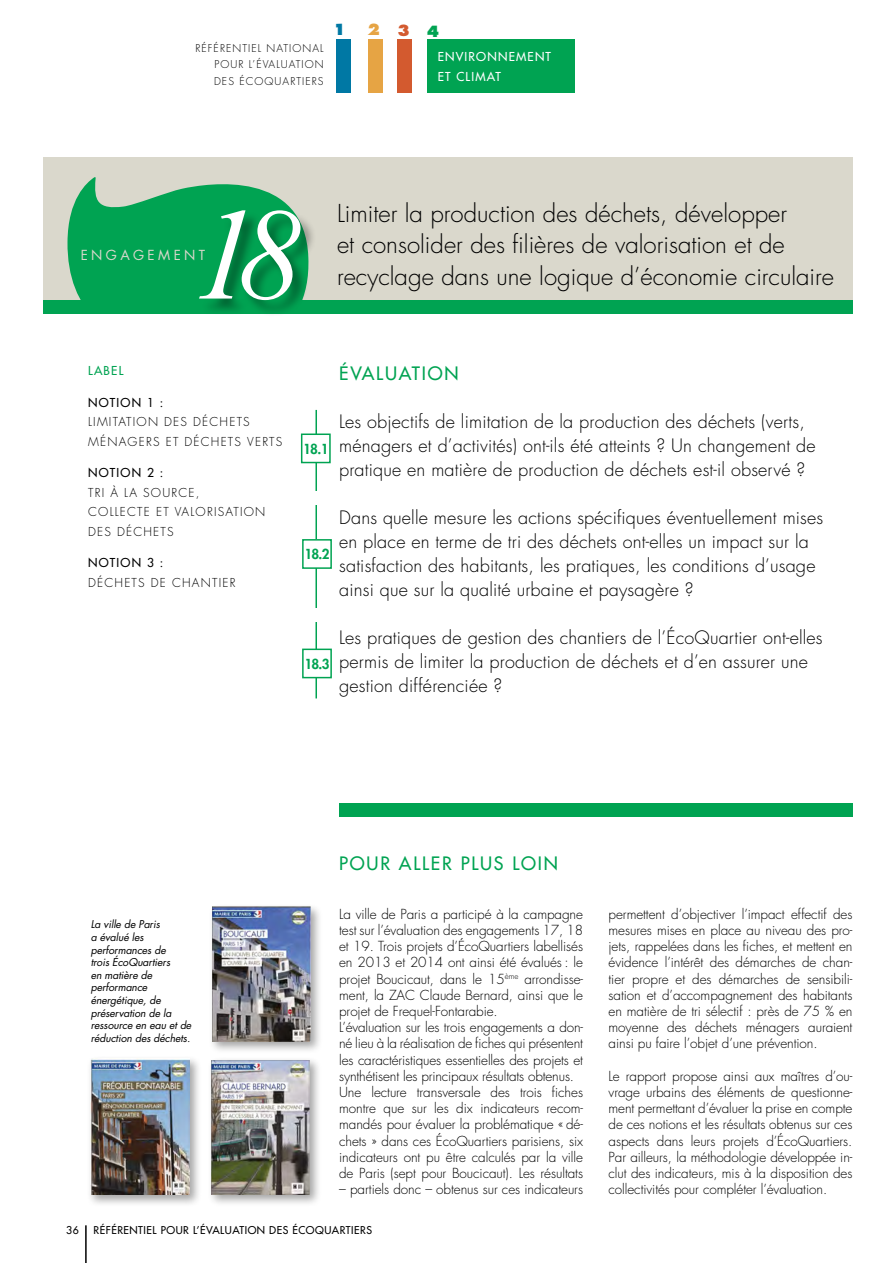
<style>
.page{position:relative;width:893px;height:1263px;background:#fff}
.page>*{position:absolute;margin:0;border:0;box-sizing:border-box;transform-origin:0 0}
.t1{font:italic 130.5px "Times New Roman";color:#fff}
.t2{font:300 24px/31.5px "Futura";color:#000}
.t3{font:300 18px/24px "Futura";letter-spacing:.01em;color:#000}
.t4{font:18px "Futura";letter-spacing:.1em;color:#00a352}
.t5{font:800 15px "Futura";color:#e6a444}
.t6{font:800 15px "Futura";color:#0078a4}
.t7{font:300 13.5px/16.2px "Futura";letter-spacing:-.005em;color:#000;text-align:justify}
.t8{font:800 13.5px "Futura";color:#00a352}
.t9{font:13.5px "Futura";letter-spacing:.25em;color:#dad8cc}
.t10{font:300 12px/19.5px "Futura";letter-spacing:.1em;color:#000}
.t11{font:12px "Futura";letter-spacing:.1em;color:#000}
.t12{font:12px/19.5px "Futura";letter-spacing:.1em;color:#fff}
.t13{font:12px "Futura";letter-spacing:.1em;color:#00a352}
.t14{font:italic 10.5px/12.6px "Futura";letter-spacing:-.01em;color:#000}
.t15{font:300 10.5px/16.5px "Futura";letter-spacing:.1em;color:#000;text-align:justify}
.t16{font:10.5px "Futura";letter-spacing:.05em;color:#000}
.s1{color:#d35a2f}
.s2{color:#00a352}
</style>
<div class="page">
<div style="left:368px;top:40px;width:14px;height:53px;background:#e6a444"></div>
<div style="left:398px;top:40px;width:14px;height:53px;background:#d35a2f"></div>
<div style="left:427px;top:40px;width:147px;height:53px;background:#00a352"></div>
<div style="left:337px;top:40px;width:14px;height:53px;background:#0078a4"></div>
<div style="left:43px;top:157px;width:809px;height:150px;background:#dad8cc"></div>
<div style="left:43px;top:300px;width:809px;height:14px;background:#00a352"></div>
<div style="left:339px;top:803px;width:513px;height:13px;background:#00a352"></div>
<svg style="left:67px;top:177px;width:226px;height:123px;fill:#00a352"></svg>
<div style="left:200px;top:211px;width:117px;height:106px;background:#000;opacity:.38"></div>
<hr style="left:85px;top:1225px;width:2px;height:38px;background:#000">
<hr style="left:315px;top:410px;width:2px;height:288px;background:#00a352">
<div style="left:302px;top:434px;width:28px;height:28px;background:#fff"></div>
<div style="left:301px;top:433px;width:30px;height:30px;border:2px solid #00a352"></div>
<div style="left:302px;top:491px;width:30px;height:14px;background:#fff"></div>
<div style="left:302px;top:608px;width:30px;height:14px;background:#fff"></div>
<div style="left:303px;top:540px;width:28px;height:28px;background:#fff"></div>
<div style="left:302px;top:539px;width:30px;height:30px;border:2px solid #00a352"></div>
<div style="left:303px;top:649px;width:28px;height:29px;background:#fff"></div>
<div style="left:302px;top:649px;width:30px;height:29px;border:2px solid #00a352"></div>
<div style="left:208px;top:903px;width:115px;height:150px;background:#000;opacity:.36"></div>
<img style="left:212px;top:907px;width:98px;height:134px">
<div style="left:86px;top:1055px;width:116px;height:152px;background:#000;opacity:.36"></div>
<img style="left:90px;top:1059px;width:100px;height:136px">
<div style="left:207px;top:1056px;width:115px;height:151px;background:#000;opacity:.36"></div>
<img style="left:211px;top:1060px;width:98px;height:135px">
<p class="t6" style="left:333px;top:20px;width:14px">1</p>
<p class="t5" style="left:367px;top:20px;width:73px">2<span class="s1">3</span><span class="s2">4</span></p>
<p class="t15" style="left:214px;top:40px;width:111px;text-indent:-19px">RÉFÉRENTIEL NATIONAL POUR L’ÉVALUATION DES ÉCOQUARTIERS</p>
<p class="t12" style="left:438px;top:47px;width:115px">ENVIRONNEMENT<br>ET CLIMAT</p>
<h1 class="t1" style="left:191px;top:165px;width:112px">18</h1>
<h2 class="t2" style="left:337px;top:198px;width:499px">Limiter la production des déchets, développer<br>et consolider des filières de valorisation et de recyclage dans une logique d’économie circulaire</h2>
<p class="t9" style="left:81px;top:246px;width:126px">ENGAGEMENT</p>
<p class="t13" style="left:88px;top:363px;width:37px">LABEL</p>
<p class="t11" style="left:88px;top:395px;width:77px">NOTION 1 :</p>
<p class="t10" style="left:88px;top:412px;width:196px">LIMITATION DES DÉCHETS<br>MÉNAGERS ET DÉCHETS VERTS</p>
<p class="t11" style="left:88px;top:465px;width:77px">NOTION 2 :</p>
<p class="t10" style="left:88px;top:483px;width:179px">TRI À LA SOURCE,<br>COLLECTE ET VALORISATION<br>DES DÉCHETS</p>
<p class="t11" style="left:88px;top:555px;width:77px">NOTION 3 :</p>
<p class="t10" style="left:88px;top:573px;width:149px">DÉCHETS DE CHANTIER</p>
<p class="t8" style="left:303px;top:440px;width:27px">18.1</p>
<p class="t8" style="left:304px;top:546px;width:27px">18.2</p>
<p class="t8" style="left:304px;top:655px;width:27px">18.3</p>
<h3 class="t4" style="left:339px;top:362px;width:121px">ÉVALUATION</h3>
<h3 class="t3" style="left:339px;top:410px;width:478px">Les objectifs de limitation de la production des déchets (verts, ménagers et d’activités) ont-ils été atteints ? Un changement de pratique en matière de production de déchets est-il observé ?</h3>
<p class="t3" style="left:339px;top:506px;width:486px">Dans quelle mesure les actions spécifiques éventuellement mises en place en terme de tri des déchets ont-elles un impact sur la satisfaction des habitants, les pratiques, les conditions d’usage ainsi que sur la qualité urbaine et paysagère ?</p>
<h3 class="t3" style="left:339px;top:626px;width:485px">Les pratiques de gestion des chantiers de l’ÉcoQuartier ont-elles permis de limiter la production de déchets et d’en assurer une gestion différenciée ?</h3>
<p class="t14" style="left:91px;top:918px;width:102px">La ville de Paris<br>a évalué les performances de<br>trois ÉcoQuartiers<br>en matière de performance énergétique, de préservation de la ressource en eau et de réduction des déchets.</p>
<h3 class="t4" style="left:339px;top:852px;width:220px">POUR ALLER PLUS LOIN</h3>
<p class="t7" style="left:339px;top:906px;width:245px;text-align:left">La ville de Paris a participé à la campagne test sur l’évaluation des engagements 17, 18 et 19. Trois projets d’ÉcoQuartiers labellisés en 2013 et 2014 ont ainsi été évalués : le projet Boucicaut, dans le 15<sup>ème</sup> arrondisse&shy;ment, la ZAC Claude Bernard, ainsi que le projet de Frequel-Fontarabie.<br>L’évaluation sur les trois engagements a don&shy;né lieu à la réalisation de fiches qui présentent les caractéristiques essentielles des projets et synthétisent les principaux résultats obtenus.<br>Une lecture transversale des trois fiches montre que sur les dix indicateurs recom&shy;mandés pour évaluer la problématique « dé&shy;chets » dans ces ÉcoQuartiers parisiens, six indicateurs ont pu être calculés par la ville de Paris (sept pour Boucicaut). Les résultats</p>
<p class="t7" style="left:339px;top:1181px;width:245px">– partiels donc – obtenus sur ces indicateurs</p>
<p class="t7" style="left:609px;top:906px;width:245px">permettent d’objectiver l’impact effectif des mesures mises en place au niveau des pro&shy;jets, rappelées dans les fiches, et mettent en évidence l’intérêt des démarches de chan&shy;tier propre et des démarches de sensibili&shy;sation et d’accompagnement des habitants en matière de tri sélectif : près de 75 % en moyenne des déchets ménagers auraient ainsi pu faire l’objet d’une prévention.</p>
<p class="t7" style="left:609px;top:1068px;width:245px">Le rapport propose ainsi aux maîtres d’ou&shy;vrage urbains des éléments de questionne&shy;ment permettant d’évaluer la prise en compte de ces notions et les résultats obtenus sur ces aspects dans leurs projets d’ÉcoQuartiers.<br>Par ailleurs, la méthodologie développée in&shy;clut des indicateurs, mis à la disposition des collectivités pour compléter l’évaluation.</p>
<p class="t16" style="left:66px;top:1223px;width:14px">36</p>
<p class="t16" style="left:94px;top:1223px;width:280px">RÉFÉRENTIEL POUR L’ÉVALUATION DES ÉCOQUARTIERS</p>
</div>
